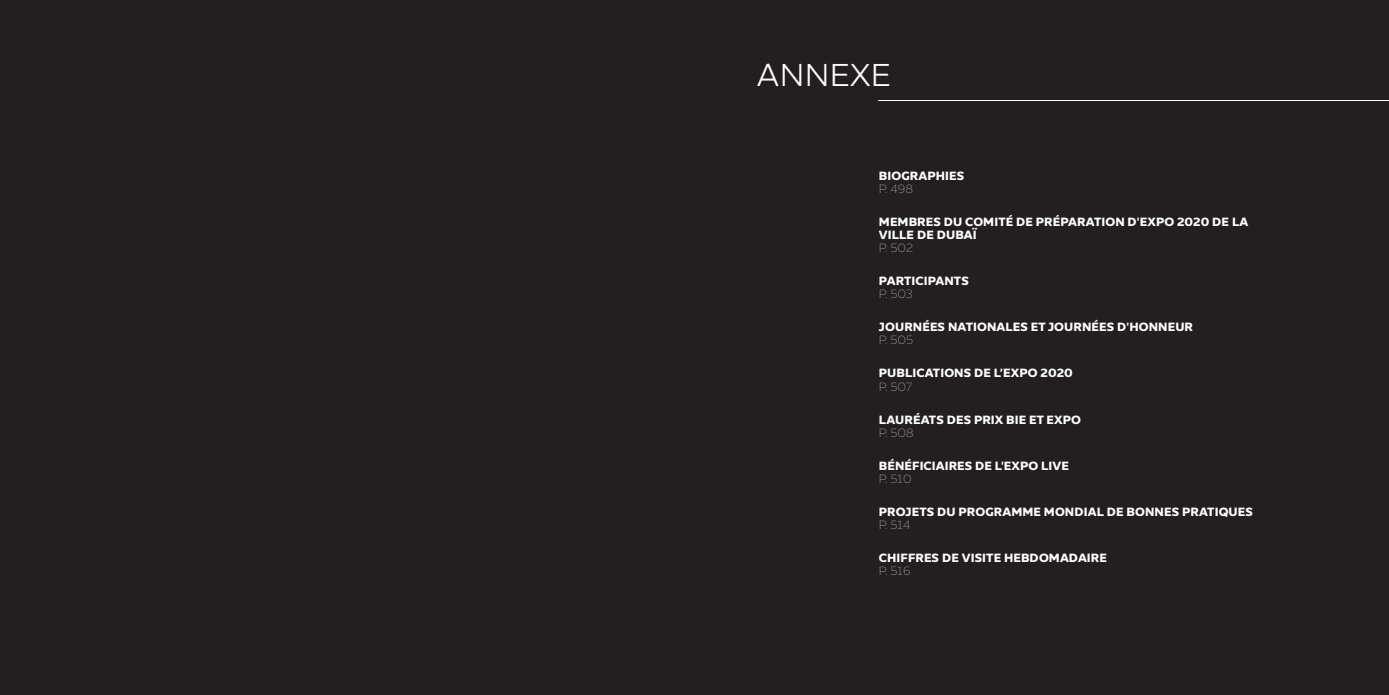
<style>
.page{position:relative;width:1389px;height:695px;background:#fff}
.page>*{position:absolute;margin:0;border:0;box-sizing:border-box;transform-origin:0 0}
.t1{font:300 32.38px "Expo Sans Std";letter-spacing:.01em;color:#fff}
.t2{font:700 12.25px/13.1px "Expo Sans Std";letter-spacing:.01em;color:#fff}
.t3{font:100 12.25px "Expo Sans Std";color:#9d9fa2}
</style>
<div class="page">
<div style="left:0;top:0;width:1389px;height:694px;background:#231f20"></div>
<hr style="left:879px;top:100px;width:510px;height:1px;background:#fff">
<h1 class="t1" style="left:756px;top:57px;width:136px">ANNEXE</h1>
<p class="t2" style="left:879px;top:169px;width:87px">BIOGRAPHIES</p>
<p class="t3" style="left:879px;top:182px;width:36px">P. 498</p>
<p class="t2" style="left:879px;top:215px;width:371px">MEMBRES DU COMITÉ DE PRÉPARATION D'EXPO 2020 DE LA<br>VILLE DE DUBAÏ</p>
<p class="t3" style="left:879px;top:241px;width:36px">P. 502</p>
<p class="t2" style="left:879px;top:274px;width:91px">PARTICIPANTS</p>
<p class="t3" style="left:879px;top:287px;width:35px">P. 503</p>
<p class="t2" style="left:879px;top:320px;width:316px">JOURNÉES NATIONALES ET JOURNÉES D'HONNEUR</p>
<p class="t3" style="left:879px;top:333px;width:36px">P. 505</p>
<p class="t2" style="left:879px;top:366px;width:195px">PUBLICATIONS DE L’EXPO 2020</p>
<p class="t3" style="left:879px;top:379px;width:34px">P. 507</p>
<p class="t2" style="left:879px;top:412px;width:203px">LAURÉATS DES PRIX BIE ET EXPO</p>
<p class="t3" style="left:879px;top:425px;width:36px">P. 508</p>
<p class="t2" style="left:879px;top:458px;width:192px">BÉNÉFICIAIRES DE L'EXPO LIVE</p>
<p class="t3" style="left:879px;top:471px;width:34px">P. 510</p>
<p class="t2" style="left:879px;top:504px;width:376px">PROJETS DU PROGRAMME MONDIAL DE BONNES PRATIQUES</p>
<p class="t3" style="left:879px;top:517px;width:33px">P. 514</p>
<p class="t2" style="left:879px;top:550px;width:230px">CHIFFRES DE VISITE HEBDOMADAIRE</p>
<p class="t3" style="left:879px;top:564px;width:33px">P. 516</p>
</div>
